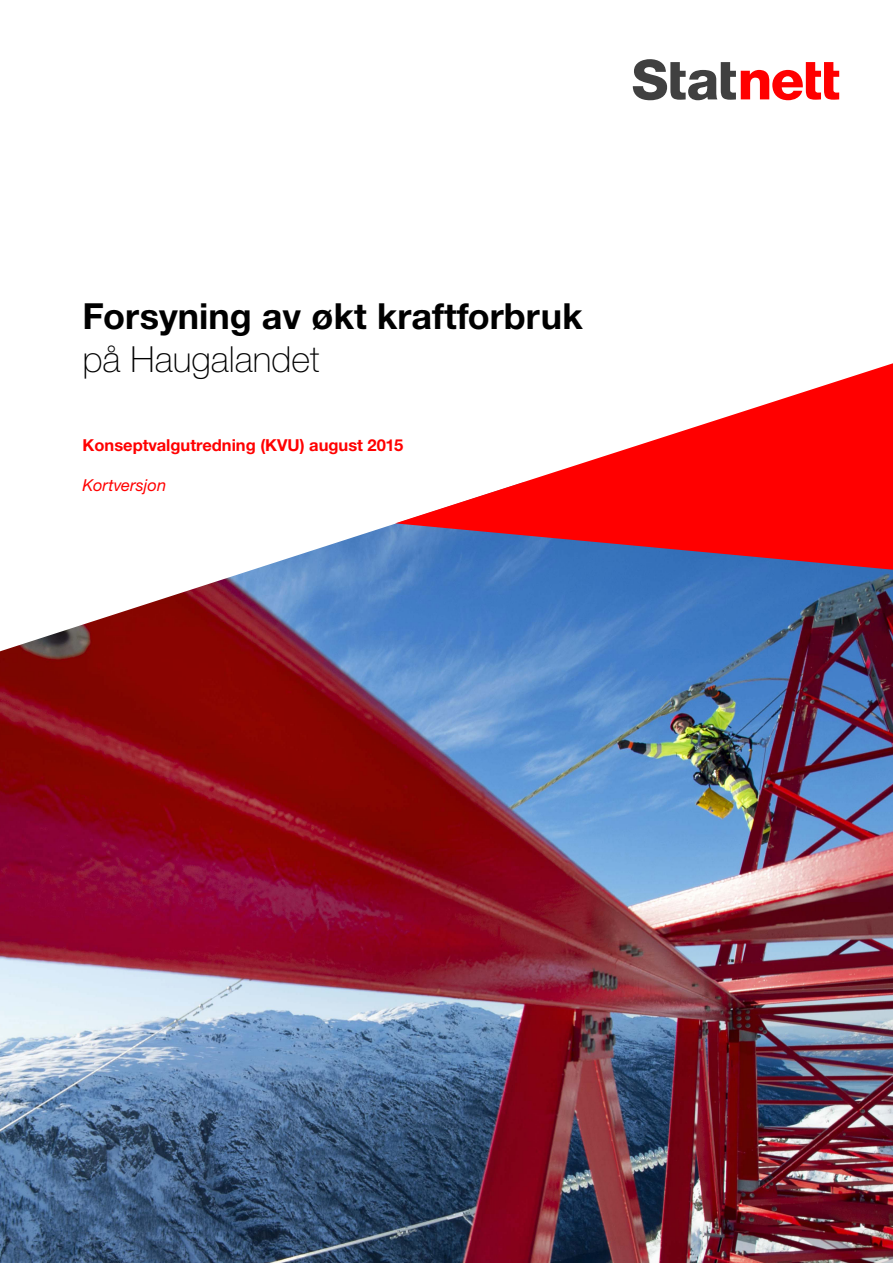
<style>
.page{position:relative;width:893px;height:1263px;background:#fff}
.page>*{position:absolute;margin:0;border:0;box-sizing:border-box;transform-origin:0 0}
.t1{font:700 36px "Helvetica Neue CE";color:#000}
.t2{font:100 36px "Helvetica Neue CE";color:#000}
.t3{font:700 16.5px "Helvetica Neue CE";color:#f00}
.t4{font:italic 16.5px "Helvetica Neue CE";color:#f00}
</style>
<div class="page">
<svg style="left:633px;top:59px;width:206px;height:41px"></svg>
<img style="left:0;top:523px;width:893px;height:740px">
<svg style="left:395px;top:363px;width:498px;height:207px"></svg>
<h1 class="t1" style="left:83px;top:293px;width:502px">Forsyning av økt kraftforbruk</h1>
<h1 class="t2" style="left:83px;top:338px;width:238px">på Haugalandet</h1>
<p class="t3" style="left:83px;top:435px;width:322px">Konseptvalgutredning (KVU) august 2015</p>
<p class="t4" style="left:83px;top:475px;width:85px">Kortversjon</p>
</div>
